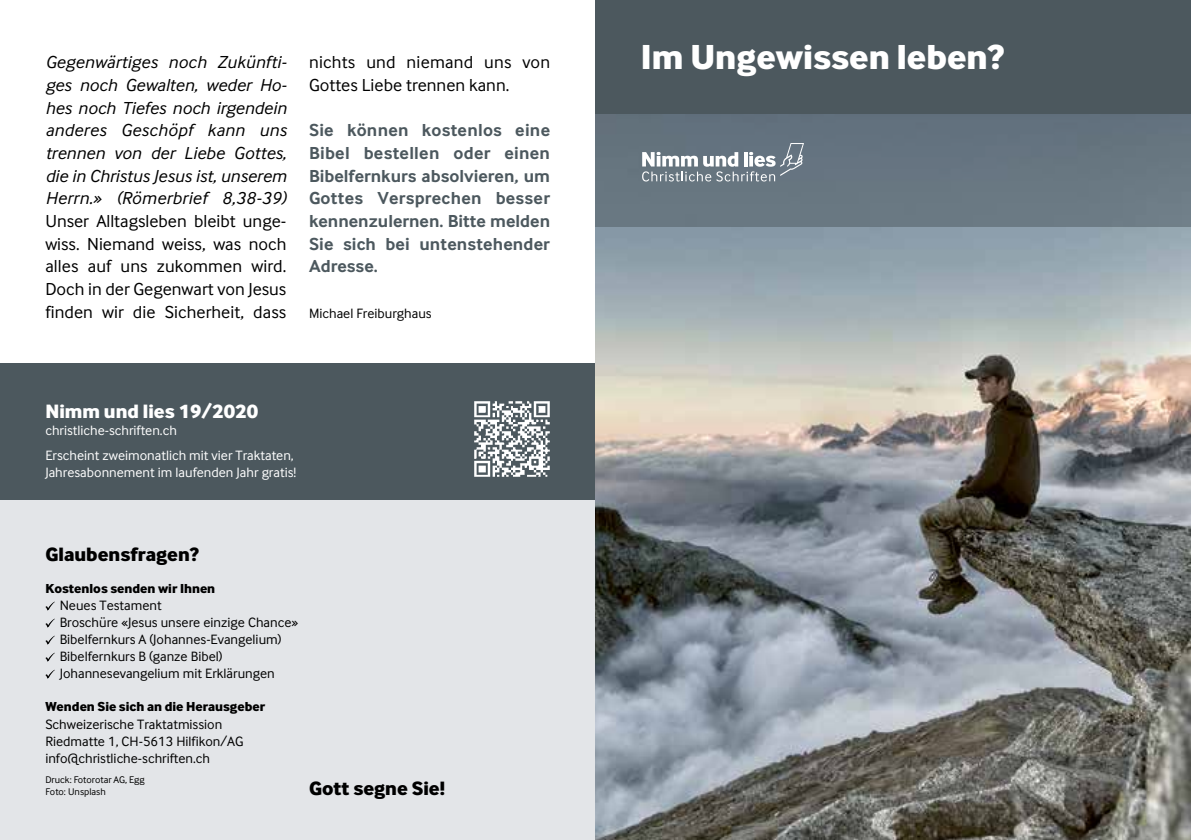
<style>
.page{position:relative;width:1191px;height:840px;background:#fff}
.page>*{position:absolute;margin:0;border:0;box-sizing:border-box;transform-origin:0 0}
.t1{font:36px "Inter Face Corp X Bold";color:#fff}
.t2{font:20px "Inter Face Corp X Bold";color:#000}
.t3{font:20px "Inter Face Corp X Bold";color:#fff}
.t4{font:italic 18px/22.6px "Inter Face Corp";color:#000;text-align:justify}
.t5{font:18px/22.6px "Inter Face Corp";letter-spacing:.005em;color:#000;text-align:justify}
.t6{font:700 18px/22.6px "Inter Face Corp";letter-spacing:.005em;color:#4c585e;text-align:justify}
.t7{font:14px/17px "Inter Face Corp";color:#000}
.t8{font:14px/25px "Inter Face Corp";color:#fff}
.t9{font:13.6px "Inter Face Corp X Bold";color:#000}
.t10{font:10px/12px "Inter Face Corp";color:#000}
</style>
<div class="page">
<div style="left:0;top:499px;width:595px;height:340px;background:#e3e5e8"></div>
<svg style="left:45px;top:601px;width:10px;height:9px"></svg>
<svg style="left:45px;top:618px;width:10px;height:9px"></svg>
<svg style="left:45px;top:635px;width:10px;height:9px"></svg>
<svg style="left:45px;top:652px;width:10px;height:9px"></svg>
<svg style="left:45px;top:669px;width:10px;height:9px"></svg>
<div style="left:0;top:363px;width:595px;height:136px;background:#4c585e"></div>
<img style="left:474px;top:401px;width:76px;height:76px">
<img style="left:595px;top:227px;width:596px;height:612px">
<div style="left:595px;top:0;width:596px;height:113px;background:#4c585e"></div>
<div style="left:595px;top:113px;width:596px;height:114px;background:#677681"></div>
<svg style="left:642px;top:143px;width:162px;height:38px"></svg>
<p class="t4" style="left:45px;top:51px;width:243px">Gegenwärtiges noch Zukünfti&shy;ges noch Gewalten, weder Ho&shy;hes noch Tiefes noch irgendein anderes Geschöpf kann uns trennen von der Liebe Gottes, die in Christus Jesus ist, unserem Herrn.» (Römerbrief 8,38-39)</p>
<p class="t5" style="left:45px;top:209px;width:242px">Unser Alltagsleben bleibt unge&shy;wiss. Niemand weiss, was noch alles auf uns zukommen wird.<br>Doch in der Gegenwart von Jesus finden wir die Sicherheit, dass</p>
<p class="t5" style="left:309px;top:51px;width:243px">nichts und niemand uns von<br>Gottes Liebe trennen kann.</p>
<p class="t6" style="left:309px;top:119px;width:242px">Sie können kostenlos eine Bibel bestellen oder einen Bibelfernkurs absolvieren, um Gottes Versprechen besser kennenzulernen. Bitte melden Sie sich bei untenstehender Adresse.</p>
<p class="t7" style="left:309px;top:304px;width:124px">Michael Freiburghaus</p>
<h2 class="t3" style="left:45px;top:398px;width:214px">Nimm und lies 19/2020</h2>
<p class="t8" style="left:45px;top:417px;width:250px">christliche-schriften.ch<br>Erscheint zweimonatlich mit vier Traktaten,</p>
<p class="t8" style="left:45px;top:459px;width:252px">Jahresabonnement im laufenden Jahr gratis!</p>
<h2 class="t2" style="left:45px;top:542px;width:155px">Glaubensfragen?</h2>
<p class="t9" style="left:45px;top:580px;width:171px">Kostenlos senden wir Ihnen</p>
<p class="t7" style="left:60px;top:596px;width:240px">Neues Testament<br>Broschüre «Jesus unsere einzige Chance» Bibelfernkurs A (Johannes-Evangelium)<br>Bibelfernkurs B (ganze Bibel)<br>Johannesevangelium mit Erklärungen</p>
<p class="t9" style="left:45px;top:698px;width:221px">Wenden Sie sich an die Herausgeber</p>
<p class="t7" style="left:45px;top:714px;width:200px">Schweizerische Traktatmission<br>Riedmatte 1, CH-5613 Hilfikon/AG info@christliche-schriften.ch</p>
<p class="t10" style="left:45px;top:772px;width:101px">Druck: Fotorotar AG, Egg<br>Foto: Unsplash</p>
<h2 class="t2" style="left:309px;top:775px;width:137px">Gott segne Sie!</h2>
<h1 class="t1" style="left:641px;top:36px;width:365px">Im Ungewissen leben?</h1>
</div>
